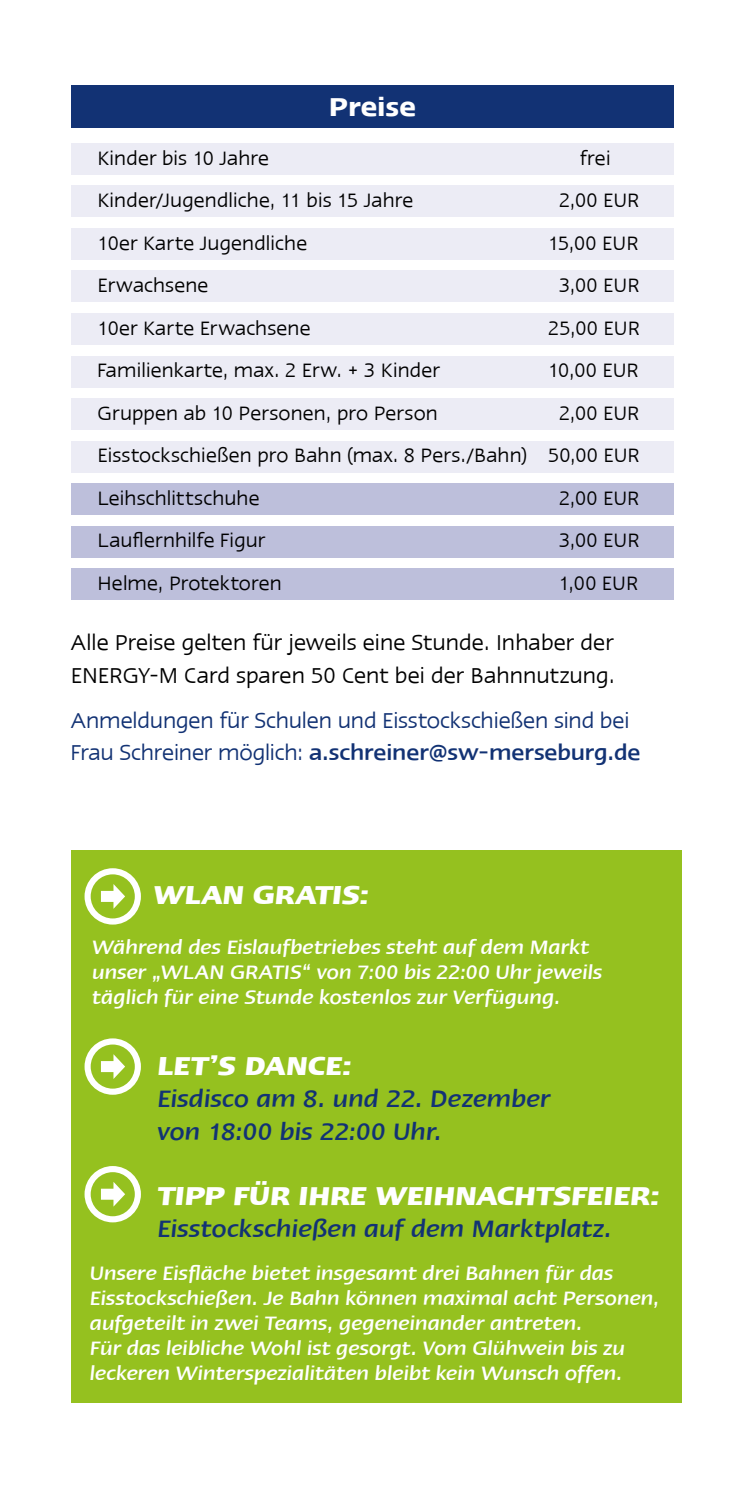
<style>
.page{position:relative;width:745px;height:1489px;background:#fff}
.page>*{position:absolute;margin:0;border:0;box-sizing:border-box;transform-origin:0 0}
.t1{font:italic 700 30px "Linotype Ergo";letter-spacing:-.01em;color:#fff}
.t2{font:600 30px "Linotype Ergo";color:#fff}
.t3{font:italic 500 27.5px/32.5px "Linotype Ergo";color:#123274}
.t4{font:25px/32.5px "Linotype Ergo";letter-spacing:-.005em;color:#123274}
.t5{font:25px/32.5px "Linotype Ergo";color:#000}
.t6{font:italic 500 22.5px/25px "Linotype Ergo";color:#fff}
.t7{font:22.5px/42.5px "Linotype Ergo";letter-spacing:.005em;color:#000;text-align:justify}
.s1{color:#ececf5}
.s2{color:#bdbfdb}
.s3{font-weight:500}
</style>
<div class="page">
<div style="left:71px;top:568px;width:602px;height:32px;background:#bdbfdb"></div>
<div style="left:71px;top:525px;width:602px;height:32px;background:#bdbfdb"></div>
<div style="left:71px;top:483px;width:602px;height:32px;background:#bdbfdb"></div>
<div style="left:71px;top:440px;width:602px;height:32px;background:#ececf5"></div>
<div style="left:71px;top:398px;width:602px;height:32px;background:#ececf5"></div>
<div style="left:71px;top:355px;width:602px;height:32px;background:#ececf5"></div>
<div style="left:71px;top:313px;width:602px;height:32px;background:#ececf5"></div>
<div style="left:71px;top:270px;width:602px;height:32px;background:#ececf5"></div>
<div style="left:71px;top:228px;width:602px;height:32px;background:#ececf5"></div>
<div style="left:71px;top:185px;width:602px;height:32px;background:#ececf5"></div>
<div style="left:71px;top:850px;width:609px;height:552px;background:#95c11f"></div>
<svg style="left:84px;top:1166px;width:57px;height:56px"></svg>
<div style="left:71px;top:85px;width:602px;height:43px;background:#123274"></div>
<div style="left:71px;top:143px;width:602px;height:32px;background:#ececf5"></div>
<svg style="left:84px;top:1038px;width:57px;height:56px"></svg>
<svg style="left:84px;top:868px;width:57px;height:56px"></svg>
<h1 class="t2" style="left:328px;top:91px;width:89px">Preise</h1>
<p class="t7" style="left:97px;top:136px;width:173px">Kinder bis 10 Jahre</p>
<p class="t7" style="left:579px;top:136px;width:32px">frei</p>
<p class="t7" style="left:97px;top:179px;width:317px">Kinder/Jugendliche, 11 bis 15 Jahre</p>
<p class="t7" style="left:547px;top:179px;width:93px"><span class="s1">0</span>2,00 EUR</p>
<p class="t7" style="left:97px;top:221px;width:211px">10er Karte Jugendliche</p>
<p class="t7" style="left:547px;top:221px;width:92px">15,00 EUR</p>
<p class="t7" style="left:97px;top:264px;width:112px">Erwachsene</p>
<p class="t7" style="left:547px;top:264px;width:93px"><span class="s1">0</span>3,00 EUR</p>
<p class="t7" style="left:97px;top:306px;width:214px">10er Karte Erwachsene</p>
<p class="t7" style="left:547px;top:306px;width:93px">25,00 EUR</p>
<p class="t7" style="left:97px;top:349px;width:344px">Familienkarte, max. 2 Erw. + 3 Kinder</p>
<p class="t7" style="left:547px;top:349px;width:92px">10,00 EUR</p>
<p class="t7" style="left:97px;top:391px;width:341px">Gruppen ab 10 Personen, pro Person</p>
<p class="t7" style="left:97px;top:391px;width:543px;text-indent:450px"><span class="s1">0</span>2,00 EUR Eisstockschießen pro Bahn (max. 8 Pers./Bahn) 50,00 EUR Leihschlittschuhe</p>
<p class="t7" style="left:547px;top:476px;width:93px"><span class="s2">0</span>2,00 EUR</p>
<p class="t7" style="left:97px;top:519px;width:169px">Lauflernhilfe Figur</p>
<p class="t7" style="left:547px;top:519px;width:93px"><span class="s2">0</span>3,00 EUR</p>
<p class="t7" style="left:97px;top:561px;width:186px">Helme, Protektoren</p>
<p class="t7" style="left:547px;top:561px;width:92px"><span class="s2">0</span>1,00 EUR</p>
<p class="t5" style="left:71px;top:626px;width:545px">Alle Preise gelten für jeweils eine Stunde. Inhaber der<br>ENERGY-M Card sparen 50 Cent bei der Bahnnutzung.</p>
<p class="t4" style="left:71px;top:703px;width:570px">Anmeldungen für Schulen und Eisstockschießen sind bei<br>Frau Schreiner möglich: <span class="s3">a.schreiner@sw-merseburg.de</span></p>
<h1 class="t1" style="left:153px;top:878px;width:217px">WLAN GRATIS:</h1>
<p class="t6" style="left:92px;top:934px;width:511px">Während des Eislaufbetriebes steht auf dem Markt unser „WLAN GRATIS“ von 7:00 bis 22:00 Uhr jeweils täglich für eine Stunde kostenlos zur Verfügung.</p>
<h1 class="t1" style="left:157px;top:1049px;width:196px">LET’S DANCE:</h1>
<p class="t3" style="left:157px;top:1082px;width:394px">Eisdisco am 8. und 22. Dezember von 18:00 bis 22:00 Uhr.</p>
<h1 class="t1" style="left:157px;top:1179px;width:504px">TIPP FÜR IHRE WEIHNACHTSFEIER:</h1>
<p class="t3" style="left:157px;top:1212px;width:455px">Eisstockschießen auf dem Marktplatz.</p>
<p class="t6" style="left:90px;top:1259px;width:571px">Unsere Eisfläche bietet insgesamt drei Bahnen für das Eisstockschießen. Je Bahn können maximal acht Personen, aufgeteilt in zwei Teams, gegeneinander antreten.<br>Für das leibliche Wohl ist gesorgt. Vom Glühwein bis zu leckeren Winterspezialitäten bleibt kein Wunsch offen.</p>
</div>
